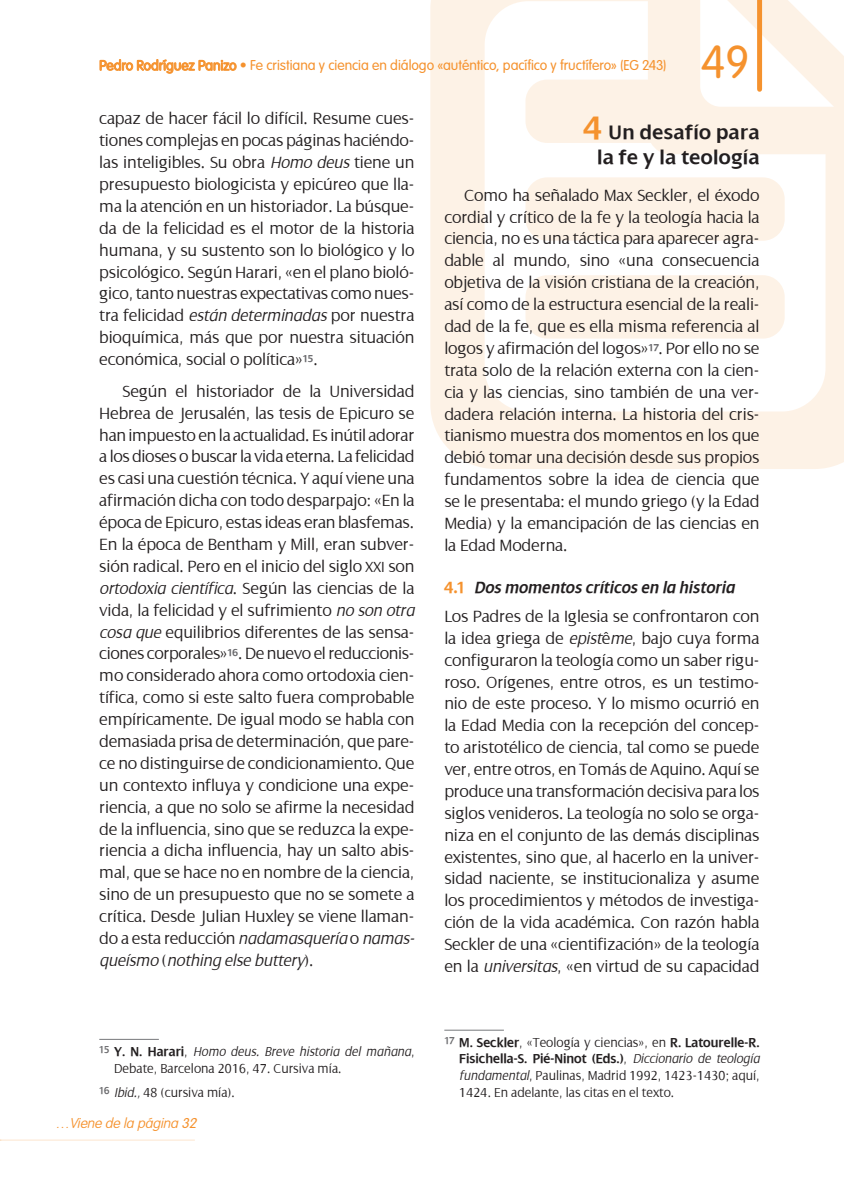
<style>
.page{position:relative;width:844px;height:1191px;background:#fff}
.page>*{position:absolute;margin:0;border:0;box-sizing:border-box;transform-origin:0 0}
.t1{font:300 45.5px "VAG Rounded Std";color:#f5922e}
.t2{font:600 21px/24.5px "Dialog";letter-spacing:.02em;color:#231f20;text-align:right}
.t3{font:300 17.5px/21.9px "Dialog";letter-spacing:-.01em;color:#231f20;text-align:justify}
.t4{font:300 14px/16.6px "Dialog";color:#231f20;scale:.95 1}
.t5{font:300 14px "VAG Rounded Std";letter-spacing:-.005em;color:#f5922e}
.t6{font:italic 100 14px "VAG Rounded Std";color:#f5922e}
.s1{font-style:italic}
.s2{font-size:15.75px}
.s3{font-weight:600}
.s4{font-weight:300}
.s5{font-size:35px;color:#f5922e}
.s6{font-weight:700;color:#f5922e}
.s7{font-weight:600;font-style:italic}
</style>
<div class="page">
<svg style="left:430px;top:0;width:413px;height:469px"></svg>
<div style="left:525px;top:275px;width:259px;height:63px;background:#fdf2e6;border-radius:22px"></div>
<div style="left:525px;top:177px;width:259px;height:64px;background:#fdf2e6;border-radius:22px"></div>
<hr style="left:99px;top:1039px;width:60px;height:1px;background:#76787b">
<hr style="left:444px;top:1029px;width:60px;height:1px;background:#76787b">
<hr style="left:0;top:1139px;width:194px;height:1px;background:#f5922e">
<svg style="left:756px;top:0;width:5px;height:89px"></svg>
<svg style="left:100px;top:59px;width:136px;height:15px"></svg>
<p class="t5" style="left:99px;top:57px;width:568px">Pedro Rodríguez Panizo • Fe cristiana y ciencia en diálogo «auténtico, pacífico y fructífero» (EG 243)</p>
<h1 class="t1" style="left:701px;top:36px;width:50px">49</h1>
<p class="t3" style="left:99px;top:108px;width:317px">capaz de hacer fácil lo difícil. Resume cues&shy;tiones complejas en pocas páginas haciéndo&shy;las inteligibles. Su obra <span class="s1">Homo deus</span> tiene un presupuesto biologicista y epicúreo que lla&shy;ma la atención en un historiador. La búsque&shy;da de la felicidad es el motor de la historia humana, y su sustento son lo biológico y lo psicológico. Según Harari, «en el plano bioló&shy;gico, tanto nuestras expectativas como nues&shy;tra felicidad <span class="s1">están determinadas</span> por nuestra bioquímica, más que por nuestra situación económica, social o política»<sup>15</sup>.</p>
<p class="t3" style="left:99px;top:380px;width:317px;text-indent:23px">Según el historiador de la Universidad Hebrea de Jerusalén, las tesis de Epicuro se han impuesto en la actualidad. Es inútil adorar a los dioses o buscar la vida eterna. La felicidad es casi una cuestión técnica. Y aquí viene una afirmación dicha con todo desparpajo: «En la época de Epicuro, estas ideas eran blasfemas.<br>En la época de Bentham y Mill, eran subver&shy;sión radical. Pero en el inicio del siglo <span class="s2">XXI</span> son <span class="s1">ortodoxia científica</span>. Según las ciencias de la vida, la felicidad y el sufrimiento <span class="s1">no son otra cosa que</span> equilibrios diferentes de las sensa&shy;ciones corporales»<sup>16</sup>. De nuevo el reduccionis&shy;mo considerado ahora como ortodoxia cien&shy;tífica, como si este salto fuera comprobable empíricamente. De igual modo se habla con demasiada prisa de determinación, que pare&shy;ce no distinguirse de condicionamiento. Que un contexto influya y condicione una expe&shy;riencia, a que no solo se afirme la necesidad de la influencia, sino que se reduzca la expe&shy;riencia a dicha influencia, hay un salto abis&shy;mal, que se hace no en nombre de la ciencia, sino de un presupuesto que no se somete a crítica. Desde Julian Huxley se viene llaman&shy;do a esta reducción <span class="s1">nadamasquería</span> o <span class="s1">namas&shy;queísmo</span> (<span class="s1">nothing else buttery</span>).</p>
<p class="t4" style="left:114px;top:1043px;width:317px;text-indent:-15px"><sup>15</sup> <span class="s3">Y. N. Harari</span>, <span class="s1">Homo deus. Breve historia del mañana</span>,<br>Debate, Barcelona 2016, 47. Cursiva mía.</p>
<p class="t4" style="left:99px;top:1084px;width:144px"><sup>16</sup> <span class="s1">Ibid.,</span> 48 (cursiva mía).</p>
<p class="t6" style="left:55px;top:1114px;width:146px">…Viene de la página <span class="s4">32</span></p>
<p class="t2" style="left:583px;top:120px;width:177px"><span class="s5">4</span> Un desafío para la fe y la teología</p>
<p class="t3" style="left:444px;top:184px;width:317px;text-indent:20px">Como ha señalado Max Seckler, el éxodo cordial y crítico de la fe y la teología hacia la ciencia, no es una táctica para aparecer agra&shy;dable al mundo, sino «una consecuencia objetiva de la visión cristiana de la creación, así como de la estructura esencial de la reali&shy;dad de la fe, que es ella misma referencia al logos y afirmación del logos»<sup>17</sup>. Por ello no se trata solo de la relación externa con la cien&shy;cia y las ciencias, sino también de una ver&shy;dadera relación interna. La historia del cris&shy;tianismo muestra dos momentos en los que debió tomar una decisión desde sus propios fundamentos sobre la idea de ciencia que se le presentaba: el mundo griego (y la Edad Media) y la emancipación de las ciencias en la Edad Moderna.</p>
<p class="t3" style="left:444px;top:572px;width:317px;line-height:29.4px"><span class="s6">4.1</span> <span class="s7">Dos momentos críticos en la historia<br></span>Los Padres de la Iglesia se confrontaron con</p>
<p class="t3" style="left:444px;top:627px;width:317px">la idea griega de <span class="s1">epist</span>ê<span class="s1">me</span>, bajo cuya forma configuraron la teología como un saber rigu&shy;roso. Orígenes, entre otros, es un testimo&shy;nio de este proceso. Y lo mismo ocurrió en la Edad Media con la recepción del concep&shy;to aristotélico de ciencia, tal como se puede ver, entre otros, en Tomás de Aquino. Aquí se produce una transformación decisiva para los siglos venideros. La teología no solo se orga&shy;niza en el conjunto de las demás disciplinas existentes, sino que, al hacerlo en la univer&shy;sidad naciente, se institucionaliza y asume los procedimientos y métodos de investiga&shy;ción de la vida académica. Con razón habla Seckler de una «cientifización» de la teología en la <span class="s1">universitas</span>, «en virtud de su capacidad</p>
<p class="t4" style="left:459px;top:1034px;width:317px;text-align:justify;text-indent:-15px"><sup>17</sup> <span class="s3">M. Seckler</span>, «Teología y ciencias», en <span class="s3">R. Latourelle-R.<br>Fisichella-S. Pié-Ninot (Eds.)</span>, <span class="s1">Diccionario de teología fundamental</span>, Paulinas, Madrid 1992, 1423-1430; aquí, 1424. En adelante, las citas en el texto.</p>
</div>
